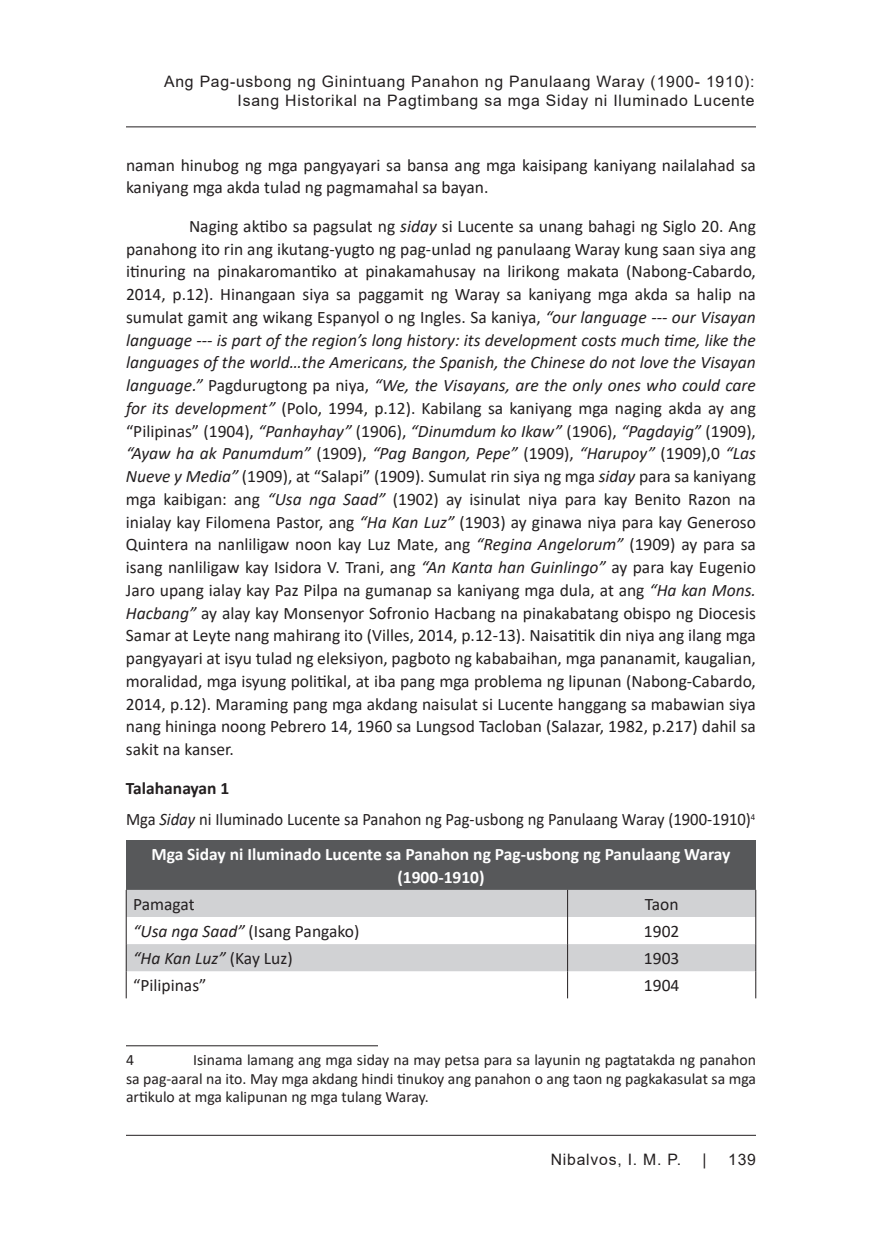
<style>
.page{position:relative;width:882px;height:1260px;background:#fff}
.page>*{position:absolute;margin:0;border:0;box-sizing:border-box;transform-origin:0 0}
.t1{font:17.5px/22.8px "Calibri";color:#231f20}
.t2{font:17.5px/31.5px "Calibri";color:#231f20;scale:.95 1}
.t3{font:700 17.5px/22.8px "Calibri";color:#fff;text-align:center}
.t4{font:italic 17.5px "Calibri";color:#231f20}
.t5{font:15.75px/18.9px "Calibri";color:#231f20;text-align:justify}
.t6{font:15.75px/18.9px "Arial";letter-spacing:.05em;color:#231f20;text-align:right}
.s1{font-style:italic}
.s2{font-weight:700}
.s3{font-style:normal}
</style>
<div class="page">
<hr style="left:126px;top:126px;width:630px;height:1px;background:#231f20">
<hr style="left:126px;top:1135px;width:630px;height:1px;background:#231f20">
<div style="left:126px;top:840px;width:630px;height:50px;background:#57585a"></div>
<svg style="left:127px;top:890px;width:628px;height:81px;fill:#d1d2d4"></svg>
<svg style="left:126px;top:890px;width:1px;height:108px"></svg>
<svg style="left:567px;top:890px;width:1px;height:108px"></svg>
<svg style="left:755px;top:890px;width:1px;height:108px"></svg>
<hr style="left:126px;top:1046px;width:252px;height:1px;background:#231f20">
<p class="t6" style="left:164px;top:72px;width:592px">Ang Pag-usbong ng Ginintuang Panahon ng Panulaang Waray (1900- 1910):<br>Isang Historikal na Pagtimbang sa mga Siday ni Iluminado Lucente</p>
<p class="t1" style="left:126px;top:153px;width:631px">naman hinubog ng mga pangyayari sa bansa ang mga kaisipang kaniyang nailalahad sa kaniyang mga akda tulad ng pagmamahal sa bayan.</p>
<p class="t1" style="left:126px;top:214px;width:632px;text-align:justify;text-indent:63px">Naging aktibo sa pagsulat ng <span class="s1">siday</span> si Lucente sa unang bahagi ng Siglo 20. Ang panahong ito rin ang ikutang-yugto ng pag-unlad ng panulaang Waray kung saan siya ang itinuring na pinakaromantiko at pinakamahusay na lirikong makata (Nabong-Cabardo, 2014, p.12). Hinangaan siya sa paggamit ng Waray sa kaniyang mga akda sa halip na sumulat gamit ang wikang Espanyol o ng Ingles. Sa kaniya, <span class="s1">“our language --- our Visayan language --- is part of the region’s long history: its development costs much time, like the languages of the world…the Americans, the Spanish, the Chinese do not love the Visayan language.”</span> Pagdurugtong pa niya, <span class="s1">“We, the Visayans, are the only ones who could care for its development”</span> (Polo, 1994, p.12). Kabilang sa kaniyang mga naging akda ay ang “Pilipinas” (1904), <span class="s1">“Panhayhay”</span> (1906), <span class="s1">“Dinumdum ko Ikaw”</span> (1906), <span class="s1">“Pagdayig”</span> (1909), <span class="s1">“Ayaw ha ak Panumdum”</span> (1909), <span class="s1">“Pag Bangon, Pepe”</span> (1909), <span class="s1">“Harupoy”</span> (1909),0 <span class="s1">“Las Nueve y Media”</span> (1909), at “Salapi” (1909). Sumulat rin siya ng mga <span class="s1">siday</span> para sa kaniyang mga kaibigan: ang <span class="s1">“Usa nga Saad”</span> (1902) ay isinulat niya para kay Benito Razon na inialay kay Filomena Pastor, ang <span class="s1">“Ha Kan Luz”</span> (1903) ay ginawa niya para kay Generoso Quintera na nanliligaw noon kay Luz Mate, ang <span class="s1">“Regina Angelorum”</span> (1909) ay para sa isang nanliligaw kay Isidora V. Trani, ang <span class="s1">“An Kanta han Guinlingo”</span> ay para kay Eugenio Jaro upang ialay kay Paz Pilpa na gumanap sa kaniyang mga dula, at ang <span class="s1">“Ha kan Mons.<br>Hacbang”</span> ay alay kay Monsenyor Sofronio Hacbang na pinakabatang obispo ng Diocesis Samar at Leyte nang mahirang ito (Villes, 2014, p.12-13). Naisatitik din niya ang ilang mga pangyayari at isyu tulad ng eleksiyon, pagboto ng kababaihan, mga pananamit, kaugalian, moralidad, mga isyung politikal, at iba pang mga problema ng lipunan (Nabong-Cabardo, 2014, p.12). Maraming pang mga akdang naisulat si Lucente hanggang sa mabawian siya nang hininga noong Pebrero 14, 1960 sa Lungsod Tacloban (Salazar, 1982, p.217) dahil sa sakit na kanser.</p>
<p class="t2" style="left:126px;top:772px;width:664px"><span class="s2">Talahanayan 1<br></span>Mga <span class="s1">Siday</span> ni Iluminado Lucente sa Panahon ng Pag-usbong ng Panulaang Waray (1900-1910)<sup>4</sup></p>
<p class="t3" style="left:151px;top:843px;width:581px">Mga Siday ni Iluminado Lucente sa Panahon ng Pag-usbong ng Panulaang Waray (1900-1910)</p>
<p class="t1" style="left:133px;top:892px;width:63px">Pamagat</p>
<p class="t1" style="left:645px;top:892px;width:35px">Taon</p>
<p class="t1" style="left:133px;top:920px;width:228px"><span class="s1">“Usa nga Saad”</span> (Isang Pangako)</p>
<p class="t1" style="left:644px;top:920px;width:37px">1902</p>
<p class="t4" style="left:133px;top:946px;width:161px">“Ha Kan Luz” <span class="s3">(Kay Luz)</span></p>
<p class="t1" style="left:644px;top:947px;width:37px">1903</p>
<p class="t1" style="left:133px;top:974px;width:75px">“Pilipinas”</p>
<p class="t1" style="left:644px;top:974px;width:37px">1904</p>
<p class="t5" style="left:126px;top:1050px;width:631px;text-indent:67px">Isinama lamang ang mga siday na may petsa para sa layunin ng pagtatakda ng panahon sa pag-aaral na ito. May mga akdang hindi tinukoy ang panahon o ang taon ng pagkakasulat sa mga artikulo at mga kalipunan ng mga tulang Waray.</p>
<p class="t5" style="left:126px;top:1050px;width:9px">4</p>
<p class="t6" style="left:551px;top:1150px;width:132px">Nibalvos, I. M. P.</p>
<p class="t6" style="left:703px;top:1150px;width:6px">|</p>
<p class="t6" style="left:728px;top:1150px;width:29px">139</p>
</div>
